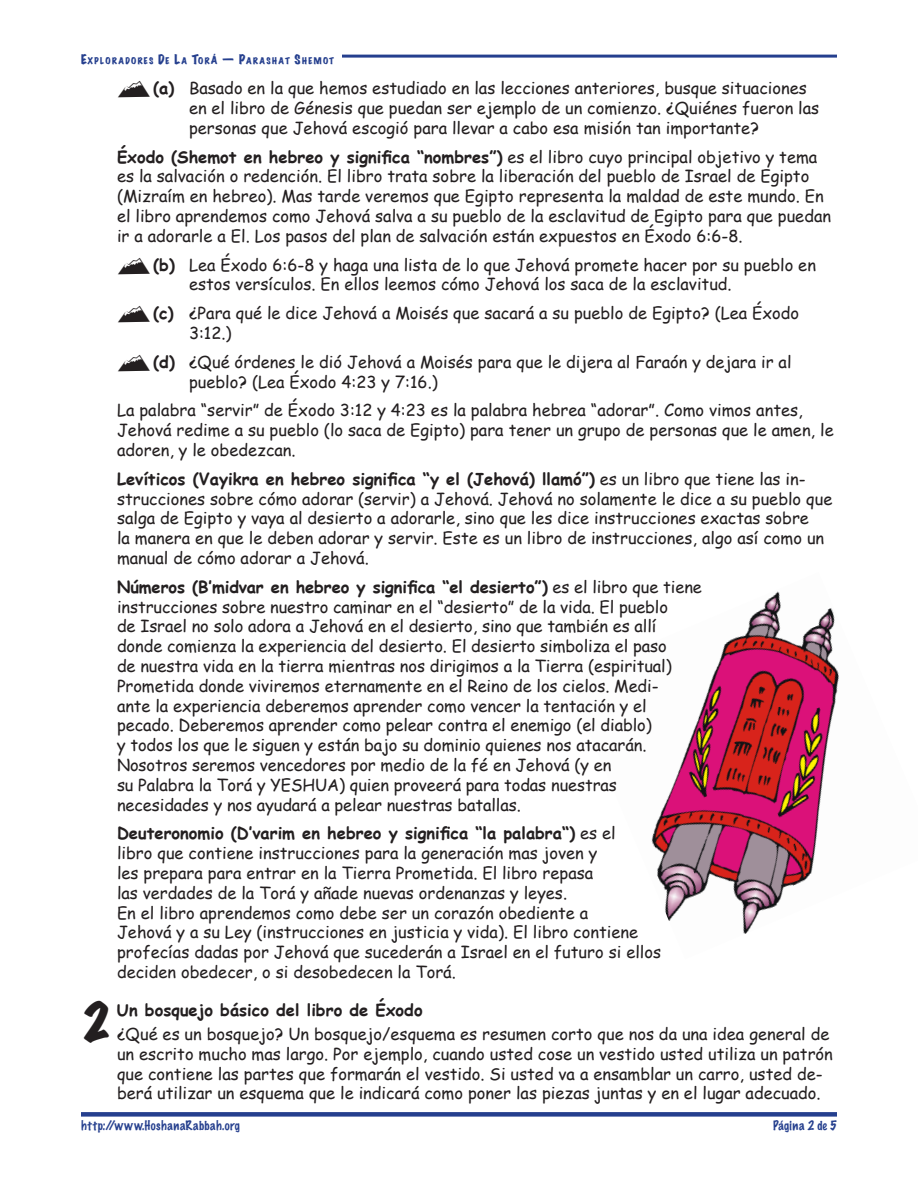
<style>
.page{position:relative;width:918px;height:1188px;background:#fff}
.page>*{position:absolute;margin:0;border:0;box-sizing:border-box;transform-origin:0 0}
.TE___hanging_indent{font:expanded 46.5px "Marker Felt";color:#231f20}
.TE_indent_left_2p{font:16.5px/19.8px "Comic Sans MS";color:#231f20}
.TE_Lists_MTN_dbat{font:16.5px/19.8px "Comic Sans MS";color:#231f20}
.TE___hanging_indent-2{font:700 16.5px "Comic Sans MS";color:#231f20}
.TE_Master_Page_Foot{font:100 12px "Marker Felt";letter-spacing:.045em;color:#253f8e}
.TE_Master_Page_Foot-2{font:100 12px "Marker Felt";letter-spacing:.015em;color:#253f8e}
.TE_Master_Headers_A{font:expanded 8.4px "Marker Felt";letter-spacing:.155em;color:#253f8e}
.s1{font-size:12px}
.s2{font-family:"Outfitters"}
.s3{font-weight:700}
</style>
<div class="page">
<div style="left:81px;top:1112px;width:756px;height:5px;background:#253f8e"></div>
<hr style="left:342px;top:55px;width:495px;height:3px;background:#253f8e">
<img style="left:651px;top:591px;width:188px;height:343px">
<p class="TE_Master_Headers_A" style="left:81px;top:54px;width:255px"><span class="s1">E</span>XPLORADORES <span class="s1">D</span>E <span class="s1">L</span>A <span class="s1">T</span>OR<span class="s1">Á — P</span>ARASHAT <span class="s1">S</span>HEMOT</p>
<p class="TE_Lists_MTN_dbat" style="left:189px;top:78px;width:632px;text-indent:-72px"><span class="s2">X</span><span class="s3">(a)</span> Basado en la que hemos estudiado en las lecciones anteriores, busque situaciones en el libro de Génesis que puedan ser ejemplo de un comienzo. ¿Quiénes fueron las personas que Jehová escogió para llevar a cabo esa misión tan importante?</p>
<p class="TE_indent_left_2p" style="left:117px;top:146px;width:716px"><span class="s3">Éxodo (Shemot en hebreo y significa “nombres”)</span> es el libro cuyo principal objetivo y tema es la salvación o redención. El libro trata sobre la liberación del pueblo de Israel de Egipto (Mizraím en hebreo). Mas tarde veremos que Egipto representa la maldad de este mundo. En el libro aprendemos como Jehová salva a su pueblo de la esclavitud de Egipto para que puedan ir a adorarle a El. Los pasos del plan de salvación están expuestos en Éxodo 6:6-8.</p>
<p class="TE_Lists_MTN_dbat" style="left:189px;top:254px;width:628px;text-indent:-72px"><span class="s2">X</span><span class="s3">(b)</span> Lea Éxodo 6:6-8 y haga una lista de lo que Jehová promete hacer por su pueblo en estos versículos. En ellos leemos cómo Jehová los saca de la esclavitud.</p>
<p class="TE_Lists_MTN_dbat" style="left:189px;top:303px;width:612px;text-indent:-72px"><span class="s2">X</span><span class="s3">(c)</span> ¿Para qué le dice Jehová a Moisés que sacará a su pueblo de Egipto? (Lea Éxodo<br>3:12.)</p>
<p class="TE_Lists_MTN_dbat" style="left:189px;top:351px;width:604px;text-indent:-72px"><span class="s2">X</span><span class="s3">(d)</span> ¿Qué órdenes le dió Jehová a Moisés para que le dijera al Faraón y dejara ir al pueblo? (Lea Éxodo 4:23 y 7:16.)</p>
<p class="TE_indent_left_2p" style="left:117px;top:400px;width:718px">La palabra “servir” de Éxodo 3:12 y 4:23 es la palabra hebrea “adorar”. Como vimos antes,<br>Jehová redime a su pueblo (lo saca de Egipto) para tener un grupo de personas que le amen, le adoren, y le obedezcan.</p>
<p class="TE_indent_left_2p" style="left:117px;top:468px;width:717px"><span class="s3">Levíticos (Vayikra en hebreo significa “y el (Jehová) llamó”)</span> es un libro que tiene las in&shy;strucciones sobre cómo adorar (servir) a Jehová. Jehová no solamente le dice a su pueblo que salga de Egipto y vaya al desierto a adorarle, sino que les dice instrucciones exactas sobre<br>la manera en que le deben adorar y servir. Este es un libro de instrucciones, algo así como un manual de cómo adorar a Jehová.</p>
<p class="TE_indent_left_2p" style="left:117px;top:576px;width:587px"><span class="s3">Números (B’midvar en hebreo y significa “el desierto”)</span> es el libro que tiene instrucciones sobre nuestro caminar en el “desierto” de la vida. El pueblo<br>de Israel no solo adora a Jehová en el desierto, sino que también es allí donde comienza la experiencia del desierto. El desierto simboliza el paso<br>de nuestra vida en la tierra mientras nos dirigimos a la Tierra (espiritual)<br>Prometida donde viviremos eternamente en el Reino de los cielos. Medi-<br>ante la experiencia deberemos aprender como vencer la tentación y el pecado. Deberemos aprender como pelear contra el enemigo (el diablo)<br>y todos los que le siguen y están bajo su dominio quienes nos atacarán.<br>Nosotros seremos vencedores por medio de la fé en Jehová (y en<br>su Palabra la Torá y YESHUA) quien proveerá para todas nuestras necesidades y nos ayudará a pelear nuestras batallas.</p>
<p class="TE_indent_left_2p" style="left:117px;top:823px;width:546px"><span class="s3">Deuteronomio (D’varim en hebreo y significa “la palabra“)</span> es el<br>libro que contiene instrucciones para la generación mas joven y<br>les prepara para entrar en la Tierra Prometida. El libro repasa<br>las verdades de la Torá y añade nuevas ordenanzas y leyes.<br>En el libro aprendemos como debe ser un corazón obediente a<br>Jehová y a su Ley (instrucciones en justicia y vida). El libro contiene profecías dadas por Jehová que sucederán a Israel en el futuro si ellos deciden obedecer, o si desobedecen la Torá.</p>
<p class="TE___hanging_indent" style="left:81px;top:988px;width:32px">2</p>
<p class="TE___hanging_indent-2" style="left:117px;top:998px;width:307px">Un bosquejo básico del libro de Éxodo</p>
<p class="TE_indent_left_2p" style="left:117px;top:1024px;width:717px">¿Qué es un bosquejo? Un bosquejo/esquema es resumen corto que nos da una idea general de un escrito mucho mas largo. Por ejemplo, cuando usted cose un vestido usted utiliza un patrón que contiene las partes que formarán el vestido. Si usted va a ensamblar un carro, usted de&shy;berá utilizar un esquema que le indicará como poner las piezas juntas y en el lugar adecuado.</p>
<p class="TE_Master_Page_Foot" style="left:81px;top:1117px;width:161px">http://www.HoshanaRabbah.org</p>
<p class="TE_Master_Page_Foot-2" style="left:773px;top:1117px;width:65px">Página 2 de 5</p>
</div>
